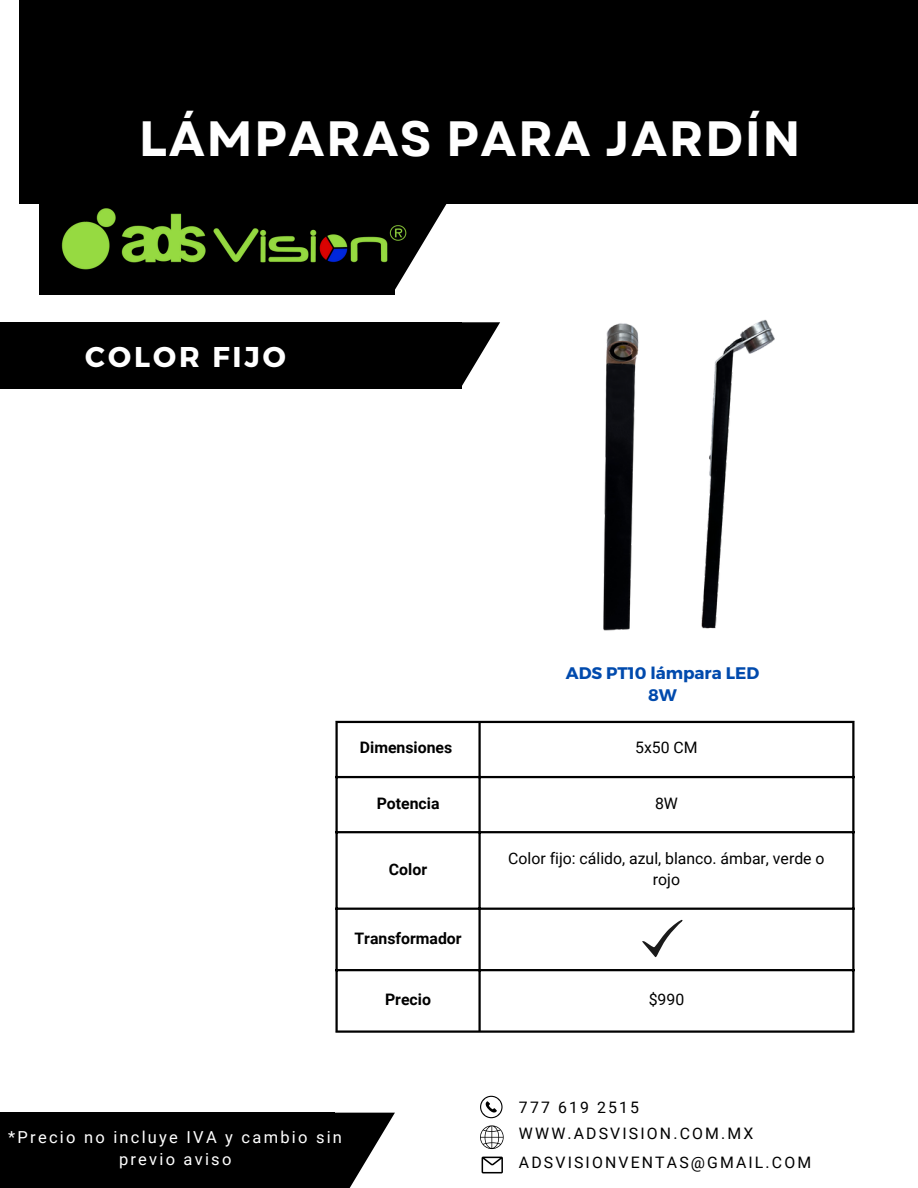
<style>
.page{position:relative;width:918px;height:1188px;background:#fff}
.page>*{position:absolute;margin:0;border:0;box-sizing:border-box;transform-origin:0 0}
.t1{font:700 49.5px "Garet";letter-spacing:.03em;color:#fff}
.t2{font:700 28.65px "Montserrat";letter-spacing:.105em;color:#fff}
.t3{font:700 16.8px/22.5px "Montserrat";color:#004aad;text-align:center}
.t4{font:16.5px/22.5px "Roboto";letter-spacing:.135em;color:#fff;text-align:center}
.t5{font:15.9px "Roboto";letter-spacing:.135em;color:#000}
.t6{font:15.9px/21.3px "Roboto";color:#000;text-align:center}
.t7{font:700 15.9px "Roboto";color:#000}
</style>
<div class="page">
<div style="left:19px;top:0;width:899px;height:204px;background:#000"></div>
<div style="left:39px;top:183px;width:356px;height:111px;background:#000"></div>
<svg style="left:395px;top:204px;width:52px;height:86px"></svg>
<div style="left:0;top:322px;width:462px;height:67px;background:#000"></div>
<svg style="left:462px;top:322px;width:38px;height:64px"></svg>
<div style="left:0;top:1113px;width:334px;height:75px;background:#000"></div>
<svg style="left:334px;top:1113px;width:61px;height:75px"></svg>
<img style="left:61px;top:204px;width:356px;height:70px">
<svg style="left:480px;top:1125px;width:24px;height:24px"></svg>
<svg style="left:482px;top:1157px;width:21px;height:16px"></svg>
<svg style="left:480px;top:1096px;width:23px;height:22px"></svg>
<hr style="left:335px;top:723px;width:3px;height:307px;background:#000">
<hr style="left:478px;top:723px;width:3px;height:307px;background:#000">
<hr style="left:852px;top:723px;width:3px;height:307px;background:#000">
<hr style="left:335px;top:721px;width:520px;height:2px;background:#000">
<hr style="left:335px;top:776px;width:520px;height:2px;background:#000">
<hr style="left:335px;top:831px;width:520px;height:2px;background:#000">
<hr style="left:335px;top:908px;width:520px;height:2px;background:#000">
<hr style="left:335px;top:969px;width:520px;height:2px;background:#000">
<hr style="left:335px;top:1030px;width:520px;height:3px;background:#000">
<svg style="left:642px;top:919px;width:41px;height:39px"></svg>
<img style="left:701px;top:319px;width:74px;height:310px">
<img style="left:603px;top:323px;width:36px;height:308px">
<p class="t1" style="left:139px;top:103px;width:663px">LÁMPARAS PARA JARDÍN</p>
<p class="t2" style="left:85px;top:338px;width:202px">COLOR FIJO</p>
<p class="t3" style="left:566px;top:661px;width:195px">ADS PT10 lámpara LED<br>8W</p>
<p class="t7" style="left:360px;top:739px;width:94px">Dimensiones</p>
<p class="t5" style="left:635px;top:739px;width:64px">5x50 CM</p>
<p class="t7" style="left:377px;top:794px;width:64px">Potencia</p>
<p class="t5" style="left:655px;top:794px;width:24px">8W</p>
<p class="t7" style="left:389px;top:860px;width:40px">Color</p>
<p class="t6" style="left:508px;top:848px;width:318px">Color fijo: cálido, azul, blanco. ámbar, verde o rojo</p>
<p class="t7" style="left:354px;top:929px;width:109px">Transformador</p>
<p class="t7" style="left:385px;top:990px;width:47px">Precio</p>
<p class="t5" style="left:649px;top:990px;width:37px">$990</p>
<p class="t4" style="left:8px;top:1126px;width:335px">*Precio no incluye IVA y cambio sin previo aviso</p>
<p class="t5" style="left:519px;top:1098px;width:122px">777 619 2515</p>
<p class="t5" style="left:519px;top:1124px;width:236px">WWW.ADSVISION.COM.MX</p>
<p class="t5" style="left:519px;top:1153px;width:294px">ADSVISIONVENTAS@GMAIL.COM</p>
</div>
